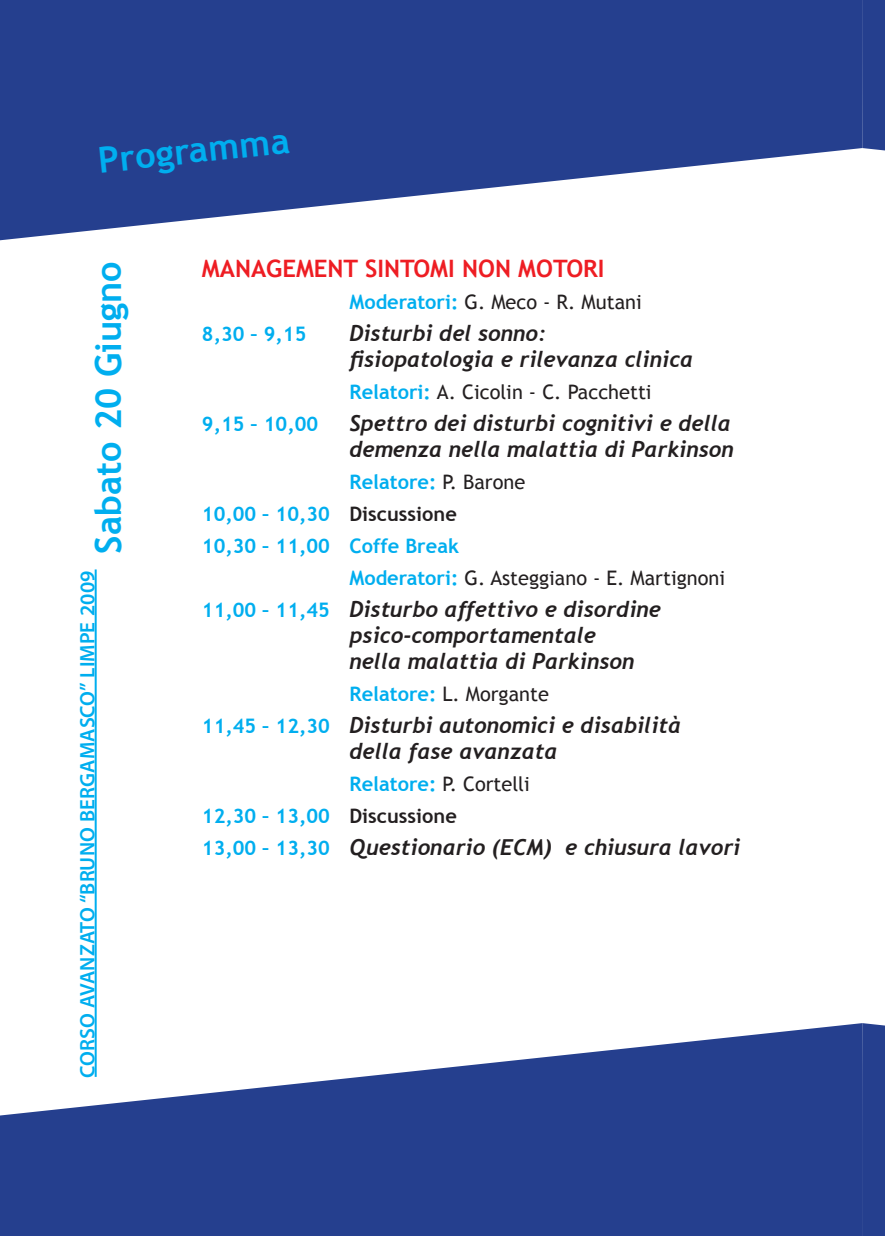
<style>
.page{position:relative;width:885px;height:1236px;background:#fff}
.page>*{position:absolute;margin:0;border:0;box-sizing:border-box;transform-origin:0 0}
.t1{font:700 36px "Trebuchet MS";color:#00aeef}
.orari{font:700 24px "Trebuchet MS";color:#ee1d23}
.orari-2{font:italic 700 22px "Trebuchet";color:#231f20}
.t2{font:600 21px "Myriad Pro";letter-spacing:.005em;color:#00aeef}
.orari-3{font:20px "Trebuchet MS";color:#231f20}
.orari-4{font:700 20px "Trebuchet MS";color:#00aeef}
.s1{font-weight:700;color:#00aeef}
.s2{font-weight:400;color:#231f20}
.s3{color:#231f20}
.s4{font-family:"Trebuchet MS";font-style:normal;font-size:20px;color:#00aeef}
</style>
<div class="page">
<svg style="left:0;top:1023px;width:860px;height:213px;fill:#253f8e"></svg>
<svg style="left:0;top:0;width:862px;height:240px;fill:#253f8e"></svg>
<div style="left:862px;top:0;width:22px;height:150px;background:#253f8e"></div>
<div style="left:860px;top:1023px;width:24px;height:213px;background:#253f8e"></div>
<hr style="left:862px;top:0;width:1px;height:148px;background:#253f8e">
<hr style="left:95px;top:569px;width:2px;height:508px;background:#00aeef">
<p class="t1" style="left:96px;top:138px;width:194px;rotate:-6deg">Programma</p>
<p class="t1" style="left:86px;top:553px;width:294px;rotate:-90deg">Sabato 20 Giugno</p>
<p class="t2" style="left:74px;top:1078px;width:509px;rotate:-90deg">CORSO AVANZATO “BRUNO BERGAMASCO” LIMPE 2009</p>
<p class="orari" style="left:202px;top:253px;width:404px">MANAGEMENT SINTOMI NON MOTORI</p>
<p class="orari-3" style="left:349px;top:290px;width:294px"><span class="s1">Moderatori:</span> G. Meco - R. Mutani</p>
<p class="orari-4" style="left:202px;top:321px;width:106px">8,30 – 9,15</p>
<p class="orari-2" style="left:349px;top:319px;width:198px">Disturbi del sonno:</p>
<p class="orari-2" style="left:349px;top:345px;width:345px">fisiopatologia e rilevanza clinica</p>
<p class="orari-3" style="left:349px;top:380px;width:303px"><span class="s1">Relatori:</span> A. Cicolin - C. Pacchetti</p>
<p class="orari-4" style="left:202px;top:411px;width:118px">9,15 – 10,00</p>
<p class="orari-2" style="left:349px;top:409px;width:383px">Spettro dei disturbi cognitivi e della</p>
<p class="orari-2" style="left:349px;top:435px;width:386px">demenza nella malattia di Parkinson</p>
<p class="orari-4" style="left:349px;top:469px;width:177px">Relatore: <span class="s2">P. Barone</span></p>
<p class="orari-4" style="left:202px;top:501px;width:256px">10,00 – 10,30 <span class="s3">Discussione</span></p>
<p class="orari-4" style="left:202px;top:533px;width:258px">10,30 – 11,00 Coffe Break</p>
<p class="orari-3" style="left:349px;top:566px;width:377px"><span class="s1">Moderatori:</span> G. Asteggiano - E. Martignoni</p>
<p class="orari-2" style="left:202px;top:595px;width:460px"><span class="s4">11,00 – 11,45</span> Disturbo affettivo e disordine</p>
<p class="orari-2" style="left:349px;top:621px;width:248px">psico-comportamentale</p>
<p class="orari-2" style="left:349px;top:647px;width:286px">nella malattia di Parkinson</p>
<p class="orari-3" style="left:349px;top:682px;width:201px"><span class="s1">Relatore:</span> L. Morgante</p>
<p class="orari-2" style="left:202px;top:711px;width:480px"><span class="s4">11,45 – 12,30</span> Disturbi autonomici e disabilità</p>
<p class="orari-2" style="left:349px;top:737px;width:209px">della fase avanzata</p>
<p class="orari-3" style="left:349px;top:772px;width:182px"><span class="s1">Relatore:</span> P. Cortelli</p>
<p class="orari-4" style="left:202px;top:803px;width:256px">12,30 – 13,00 <span class="s3">Discussione</span></p>
<p class="orari-2" style="left:202px;top:833px;width:540px"><span class="s4">13,00 – 13,30</span> Questionario (ECM) e chiusura lavori</p>
</div>
